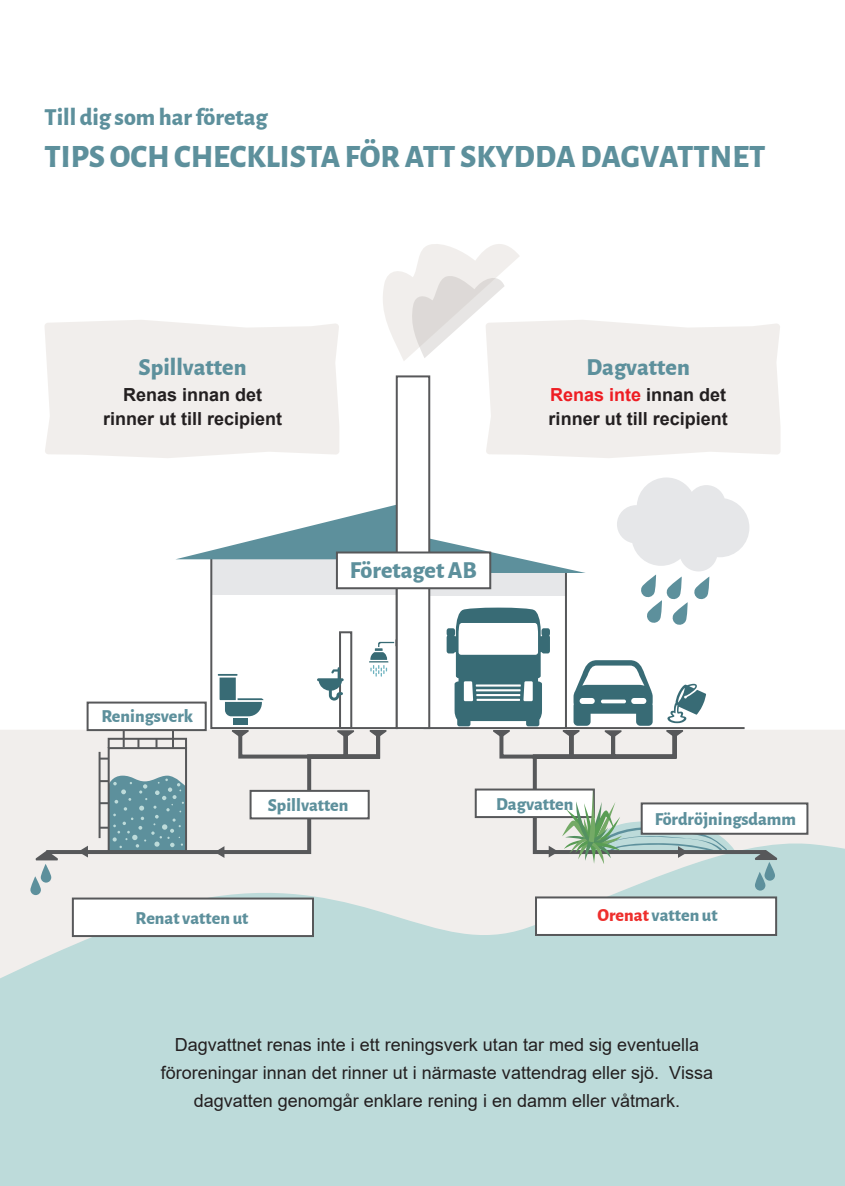
<style>
.page{position:relative;width:845px;height:1186px;background:#fff}
.page>*{position:absolute;margin:0;border:0;box-sizing:border-box;transform-origin:0 0}
.t1{font:800 32px "Alegreya Sans";color:#5d909c}
.t2{font:800 24px "Alegreya Sans";color:#5d909c}
.t3{font:18px/28px "Arial";color:#231f20;text-align:center}
.t4{font:800 18px "Alegreya Sans";color:#5d909c}
.t5{font:700 18px/24px "Arial";color:#231f20;text-align:center}
.s1{color:#ee1d23}
.s2{color:#ee2f2d}
</style>
<div class="page">
<div style="left:486px;top:320px;width:294px;height:138px;background:#f1eeec"></div>
<div style="left:45px;top:320px;width:294px;height:138px;background:#f1eeec"></div>
<div style="left:0;top:729px;width:845px;height:106px;background:#f1eeec"></div>
<svg style="left:0;top:835px;width:845px;height:350px;background:#c4dddc"></svg>
<div style="left:211px;top:557px;width:186px;height:38px;background:#e6e7e9"></div>
<div style="left:210px;top:556px;width:188px;height:172px;border:2px solid #57585a"></div>
<svg style="left:177px;top:504px;width:219px;height:55px"></svg>
<div style="left:396px;top:375px;width:34px;height:353px;background:#fff;border:2px solid #57585a"></div>
<div style="left:233px;top:718px;width:14px;height:6px;background:#386b75"></div>
<hr style="left:218px;top:673px;width:20px;height:2px;background:#386b75">
<svg style="left:219px;top:677px;width:44px;height:39px"></svg>
<svg style="left:369px;top:639px;width:28px;height:37px"></svg>
<div style="left:339px;top:631px;width:13px;height:97px;border:2px solid #57585a"></div>
<svg style="left:317px;top:667px;width:27px;height:33px"></svg>
<svg style="left:42px;top:729px;width:340px;height:126px;background:#e5e3e1"></svg>
<svg style="left:232px;top:729px;width:17px;height:8px"></svg>
<svg style="left:337px;top:730px;width:17px;height:7px"></svg>
<svg style="left:369px;top:729px;width:18px;height:8px"></svg>
<svg style="left:78px;top:845px;width:10px;height:12px"></svg>
<svg style="left:35px;top:850px;width:23px;height:10px"></svg>
<svg style="left:215px;top:845px;width:9px;height:12px"></svg>
<svg style="left:101px;top:757px;width:8px;height:2px"></svg>
<hr style="left:99px;top:751px;width:2px;height:86px;background:#57585a">
<svg style="left:155px;top:740px;width:2px;height:6px"></svg>
<svg style="left:172px;top:731px;width:2px;height:15px"></svg>
<svg style="left:137px;top:740px;width:2px;height:6px"></svg>
<div style="left:108px;top:737px;width:79px;height:12px;border:2px solid #57585a"></div>
<svg style="left:123px;top:731px;width:2px;height:16px"></svg>
<div style="left:87px;top:701px;width:120px;height:30px;background:#fff;border:2px solid #57585a"></div>
<svg style="left:41px;top:863px;width:10px;height:19px"></svg>
<svg style="left:100px;top:775px;width:86px;height:76px;background:#749ca5"></svg>
<svg style="left:30px;top:876px;width:11px;height:18px"></svg>
<svg style="left:764px;top:861px;width:11px;height:19px"></svg>
<svg style="left:755px;top:871px;width:10px;height:19px"></svg>
<div style="left:249px;top:789px;width:121px;height:30px;background:#fff;border:2px solid #57585a"></div>
<div style="left:535px;top:896px;width:242px;height:39px;background:#fff;border:2px solid #57585a"></div>
<div style="left:640px;top:802px;width:168px;height:32px;background:#fff;border:2px solid #57585a"></div>
<div style="left:336px;top:551px;width:155px;height:38px;background:#fff;border:2px solid #57585a"></div>
<svg style="left:383px;top:244px;width:137px;height:117px"></svg>
<div style="left:72px;top:897px;width:242px;height:39px;background:#fff;border:2px solid #57585a"></div>
<svg style="left:424px;top:477px;width:353px;height:386px"></svg>
<h2 class="t2" style="left:44px;top:99px;width:225px">Till dig som har företag</h2>
<h1 class="t1" style="left:44px;top:132px;width:722px">TIPS OCH CHECKLISTA FÖR ATT SKYDDA DAGVATTNET</h1>
<h2 class="t2" style="left:139px;top:349px;width:109px">Spillvatten</h2>
<p class="t5" style="left:103px;top:383px;width:181px">Renas innan det rinner ut till recipient</p>
<h2 class="t2" style="left:586px;top:348px;width:105px">Dagvatten</h2>
<p class="t5" style="left:548px;top:383px;width:181px;text-align:left"><span class="s1">Renas inte</span> innan det rinner ut till recipient</p>
<h2 class="t2" style="left:350px;top:552px;width:129px">Företaget AB</h2>
<p class="t4" style="left:102px;top:701px;width:93px">Reningsverk</p>
<p class="t4" style="left:268px;top:790px;width:82px">Spillvatten</p>
<p class="t4" style="left:135px;top:903px;width:114px">Renat vatten ut</p>
<p class="t4" style="left:496px;top:789px;width:79px">Dagvatten</p>
<p class="t4" style="left:655px;top:805px;width:143px">Fördröjningsdamm</p>
<p class="t4" style="left:597px;top:901px;width:122px"><span class="s2">Orenat</span> vatten ut</p>
<p class="t3" style="left:161px;top:1030px;width:554px">Dagvattnet renas inte i ett reningsverk utan tar med sig eventuella föroreningar innan det rinner ut i närmaste vattendrag eller sjö. Vissa dagvatten genomgår enklare rening i en damm eller våtmark.</p>
</div>
